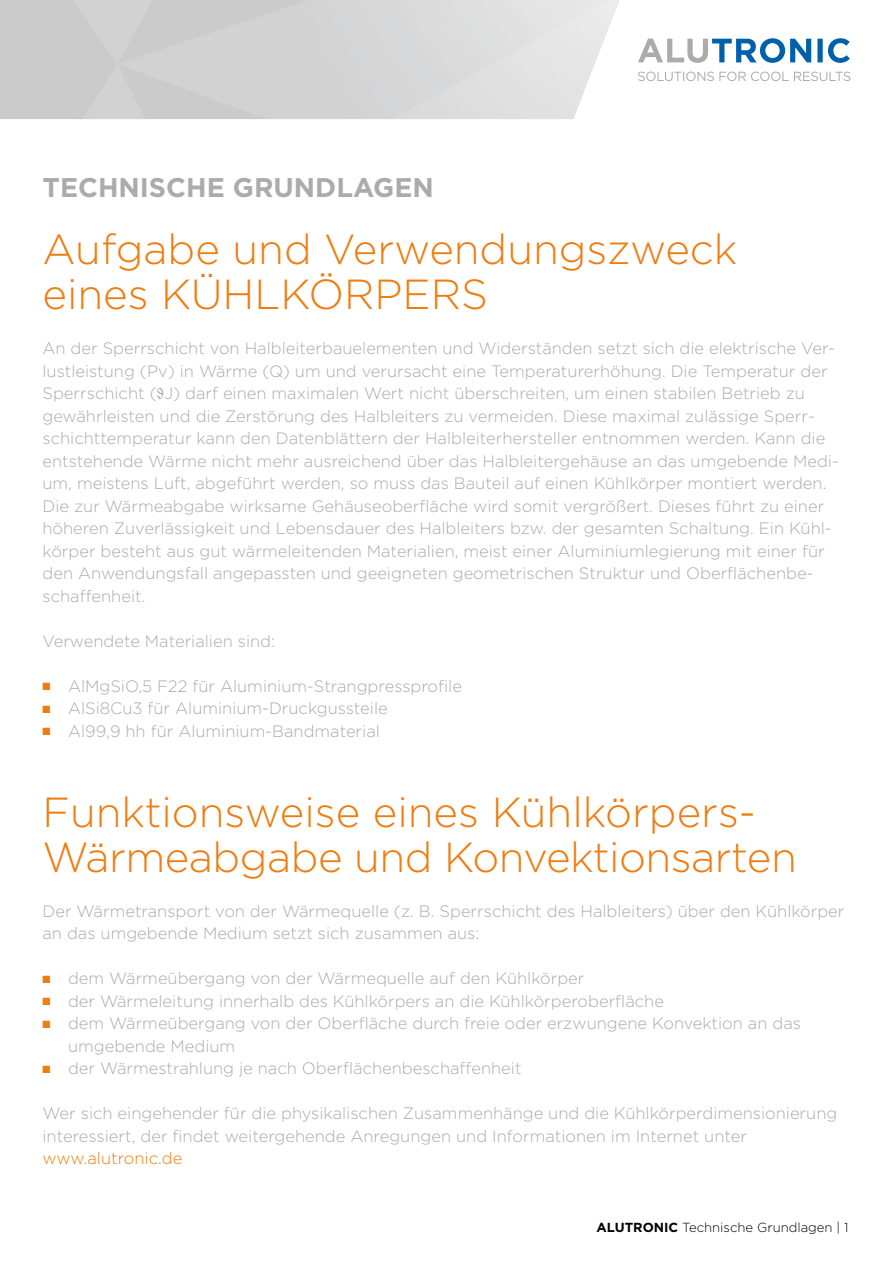
<style>
.page{position:relative;width:893px;height:1263px;background:#fff}
.page>*{position:absolute;margin:0;border:0;box-sizing:border-box;transform-origin:0 0}
.t1{font:300 42px/45px "Gotham";color:#ee7d11}
.t2{font:700 27px "Gotham";color:#ababad}
.t3{font:300 16.5px/22.5px "Gotham";color:#ababad}
.t4{font:300 16.5px "Gotham";color:#ee7d11}
.t5{font:300 13.2px "Gotham";color:#000}
.s1{font-family:"Arno Pro";font-weight:400}
.s2{color:#ee7d11}
.s3{font-weight:700}
</style>
<div class="page">
<svg style="left:638px;top:38px;width:212px;height:25px"></svg>
<svg style="left:638px;top:72px;width:212px;height:9px"></svg>
<h2 class="t2" style="left:43px;top:171px;width:232px">TECHNISCHE GRUN</h2>
<h2 class="t2" style="left:315px;top:171px;width:41px">DLAG</h2>
<h2 class="t2" style="left:394px;top:171px;width:36px">EN</h2>
<h1 class="t1" style="left:43px;top:227px;width:696px">Aufgabe und Verwendungszweck eines Kühlkörpers</h1>
<p class="t3" style="left:43px;top:337px;width:798px">An der Sperrschicht von Halbleiterbauelementen und Widerständen setzt sich die elektrische Ver&shy;lustleistung (Pv) in Wärme (Q) um und verursacht eine Temperaturerhöhung. Die Temperatur der Sperrschicht (<span class="s1">ϑ</span>J) darf einen maximalen Wert nicht überschreiten, um einen stabilen Betrieb zu gewährleisten und die Zerstörung des Halbleiters zu vermeiden. Diese maximal zulässige Sperr&shy;schichttemperatur kann den Datenblättern der Halbleiterhersteller entnommen werden. Kann die entstehende Wärme nicht mehr ausreichend über das Halbleitergehäuse an das umgebende Medi&shy;um, meistens Luft, abgeführt werden, so muss das Bauteil auf einen Kühlkörper montiert werden.<br>Die zur Wärmeabgabe wirksame Gehäuseoberfläche wird somit vergrößert. Dieses führt zu einer höheren Zuverlässigkeit und Lebensdauer des Halbleiters bzw. der gesamten Schaltung. Ein Kühl&shy;körper besteht aus gut wärmeleitenden Materialien, meist einer Aluminiumlegierung mit einer für den Anwendungsfall angepassten und geeigneten geometrischen Struktur und Oberflächenbe&shy;schaffenheit.</p>
<p class="t3" style="left:43px;top:630px;width:234px">Verwendete Materialien sind:</p>
<p class="t3" style="left:43px;top:674px;width:421px"><span class="s2">■</span> AlMgSiO,5 F22 für Aluminium-Strangpressprofile</p>
<p class="t3" style="left:43px;top:697px;width:347px"><span class="s2">■</span> AlSi8Cu3 für Aluminium-Druckgussteile</p>
<p class="t3" style="left:43px;top:719px;width:339px"><span class="s2">■</span> Al99,9 hh für Aluminium-Bandmaterial</p>
<h1 class="t1" style="left:43px;top:789px;width:756px">Funktionsweise eines Kühlkörpers-<br>Wärmeabgabe und Konvektionsarten</h1>
<p class="t3" style="left:43px;top:899px;width:803px">Der Wärmetransport von der Wärmequelle (z. B. Sperrschicht des Halbleiters) über den Kühlkörper an das umgebende Medium setzt sich zusammen aus:</p>
<p class="t3" style="left:43px;top:967px;width:543px"><span class="s2">■</span> dem Wärmeübergang von der Wärmequelle auf den Kühlkörper</p>
<p class="t3" style="left:43px;top:989px;width:623px"><span class="s2">■</span> der Wärmeleitung innerhalb des Kühlkörpers an die Kühlkörperoberfläche</p>
<p class="t3" style="left:68px;top:1012px;width:734px;text-indent:-26px"><span class="s2">■</span> dem Wärmeübergang von der Oberfläche durch freie oder erzwungene Konvektion an das umgebende Medium</p>
<p class="t3" style="left:43px;top:1057px;width:481px"><span class="s2">■</span> der Wärmestrahlung je nach Oberflächenbeschaffenheit</p>
<p class="t3" style="left:43px;top:1102px;width:796px">Wer sich eingehender für die physikalischen Zusammenhänge und die Kühlkörperdimensionierung interessiert, der findet weitergehende Anregungen und Informationen im Internet unter</p>
<p class="t4" style="left:43px;top:1148px;width:141px">www.alutronic.de</p>
<p class="t5" style="left:597px;top:1219px;width:254px"><span class="s3">ALUTRONIC</span> Technische Grundlagen | 1</p>
</div>
